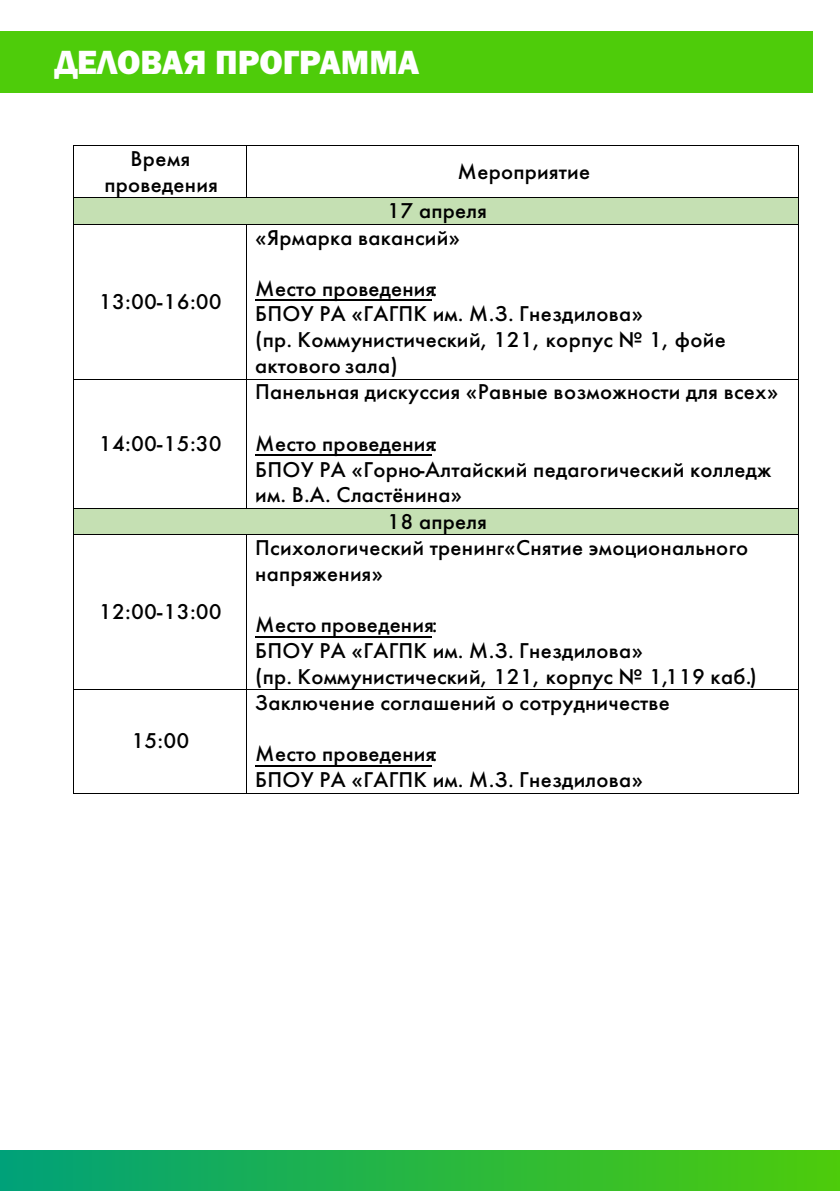
<style>
.page{position:relative;width:840px;height:1191px;background:#fff}
.page>*{position:absolute;margin:0;border:0;box-sizing:border-box;transform-origin:0 0}
.t1{font:800 34.8px "Franklin Gothic";color:#fff}
.t2{font:22.2px/25.8px "Futura Medium C";letter-spacing:.01em;color:#000}
.t3{font:italic 22.2px/25.8px "Futura Medium C";letter-spacing:.01em;color:#000}
</style>
<div class="page">
<div style="left:0;top:1150px;width:839px;height:41px;background:linear-gradient(to right,#00a179,#4dcc0b)"></div>
<div style="left:0;top:31px;width:811px;height:61px;background:#4ecc0a"></div>
<hr style="left:74px;top:145px;width:172px;height:1px;background:#000">
<hr style="left:246px;top:145px;width:552px;height:1px;background:#000">
<hr style="left:73px;top:146px;width:1px;height:51px;background:#000">
<hr style="left:246px;top:146px;width:1px;height:51px;background:#000">
<hr style="left:798px;top:146px;width:1px;height:51px;background:#000">
<div style="left:74px;top:198px;width:724px;height:26px;background:#c5e0b3"></div>
<hr style="left:74px;top:197px;width:172px;height:1px;background:#000">
<hr style="left:246px;top:197px;width:552px;height:1px;background:#000">
<hr style="left:255px;top:299px;width:176px;height:2px;background:#000">
<svg style="left:73px;top:197px;width:1px;height:27px"></svg>
<hr style="left:74px;top:224px;width:172px;height:1px;background:#000">
<hr style="left:246px;top:224px;width:552px;height:1px;background:#000">
<svg style="left:798px;top:197px;width:1px;height:27px"></svg>
<hr style="left:73px;top:224px;width:1px;height:154px;background:#000">
<hr style="left:246px;top:224px;width:1px;height:154px;background:#000">
<hr style="left:798px;top:224px;width:1px;height:154px;background:#000">
<hr style="left:255px;top:454px;width:176px;height:2px;background:#000">
<hr style="left:74px;top:378px;width:172px;height:1px;background:#000">
<hr style="left:246px;top:378px;width:552px;height:1px;background:#000">
<hr style="left:73px;top:379px;width:1px;height:129px;background:#000">
<hr style="left:246px;top:379px;width:1px;height:129px;background:#000">
<hr style="left:798px;top:379px;width:1px;height:129px;background:#000">
<div style="left:74px;top:509px;width:724px;height:25px;background:#c5e0b3"></div>
<hr style="left:74px;top:508px;width:172px;height:1px;background:#000">
<hr style="left:246px;top:508px;width:552px;height:1px;background:#000">
<hr style="left:255px;top:636px;width:176px;height:1px;background:#000">
<svg style="left:73px;top:508px;width:1px;height:27px"></svg>
<hr style="left:74px;top:534px;width:172px;height:1px;background:#000">
<hr style="left:246px;top:534px;width:552px;height:1px;background:#000">
<svg style="left:798px;top:508px;width:1px;height:27px"></svg>
<hr style="left:73px;top:535px;width:1px;height:154px;background:#000">
<hr style="left:246px;top:535px;width:1px;height:154px;background:#000">
<hr style="left:798px;top:535px;width:1px;height:154px;background:#000">
<hr style="left:255px;top:765px;width:176px;height:1px;background:#000">
<hr style="left:74px;top:689px;width:172px;height:1px;background:#000">
<hr style="left:246px;top:689px;width:552px;height:1px;background:#000">
<hr style="left:73px;top:690px;width:1px;height:103px;background:#000">
<hr style="left:74px;top:793px;width:172px;height:1px;background:#000">
<hr style="left:246px;top:690px;width:1px;height:103px;background:#000">
<hr style="left:246px;top:793px;width:552px;height:1px;background:#000">
<hr style="left:798px;top:690px;width:1px;height:103px;background:#000">
<h1 class="t1" style="left:55px;top:50px;width:365px">ДЕЛОВАЯ ПРОГРАММА</h1>
<p class="t2" style="left:104px;top:147px;width:115px;text-align:center">Время проведения</p>
<p class="t2" style="left:387px;top:153px;width:204px;line-height:39.4px;text-indent:70px">Мероприятие<br>17 апреля</p>
<p class="t2" style="left:99px;top:290px;width:124px">13:00-16:00</p>
<p class="t2" style="left:99px;top:432px;width:124px">14:00-15:30</p>
<p class="t2" style="left:99px;top:601px;width:124px">12:00-13:00</p>
<p class="t2" style="left:131px;top:730px;width:60px">15:00</p>
<p class="t3" style="left:255px;top:226px;width:206px">«Ярмарка вакансий»</p>
<p class="t2" style="left:255px;top:277px;width:389px">Место проведения:<br>БПОУ РА «ГАГПК им. М.З. Гнездилова»</p>
<p class="t3" style="left:255px;top:329px;width:472px">(пр. Коммунистический, 121, корпус № 1, фойе актового зала)</p>
<p class="t2" style="left:255px;top:381px;width:524px">Панельная дискуссия «Равные возможности для всех»</p>
<p class="t2" style="left:255px;top:432px;width:184px">Место проведения:</p>
<p class="t2" style="left:255px;top:458px;width:517px">БПОУ РА «Горно-Алтайский педагогический колледж</p>
<p class="t2" style="left:255px;top:484px;width:208px">им. В.А. Сластёнина»</p>
<p class="t2" style="left:387px;top:510px;width:101px">18 апреля</p>
<p class="t2" style="left:255px;top:537px;width:494px">Психологический тренинг«Снятие эмоционального напряжения»</p>
<p class="t2" style="left:255px;top:613px;width:389px">Место проведения:<br>БПОУ РА «ГАГПК им. М.З. Гнездилова»</p>
<p class="t3" style="left:255px;top:665px;width:503px">(пр. Коммунистический, 121, корпус № 1,119 каб.)</p>
<p class="t2" style="left:255px;top:691px;width:416px">Заключение соглашений о сотрудничестве</p>
<p class="t2" style="left:255px;top:743px;width:389px">Место проведения:<br>БПОУ РА «ГАГПК им. М.З. Гнездилова»</p>
</div>
